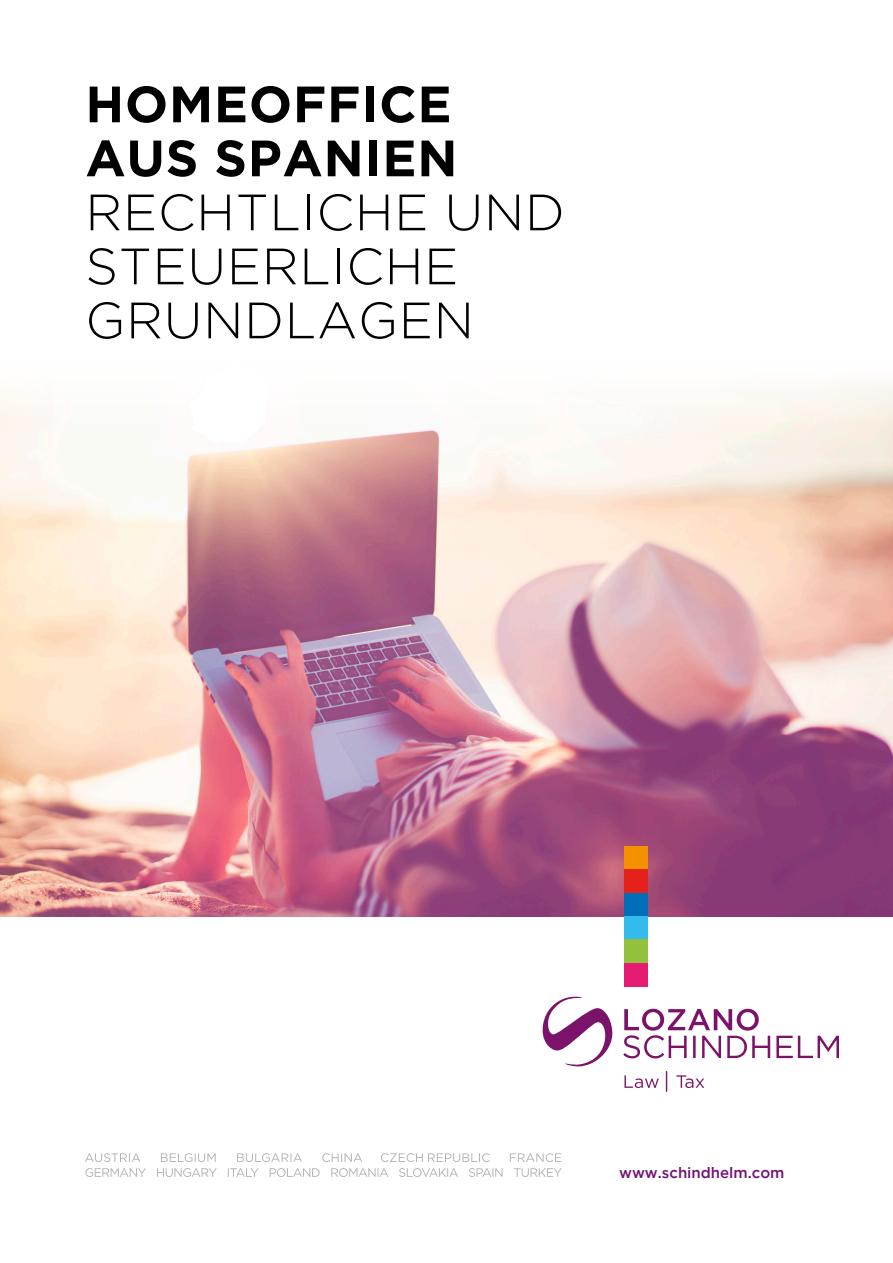
<style>
.page{position:relative;width:893px;height:1263px;background:#fff}
.page>*{position:absolute;margin:0;border:0;box-sizing:border-box;transform-origin:0 0}
.t1{font:300 51px/54px "Gotham";letter-spacing:.015em;color:#000}
.t2{font:700 51px "Gotham";letter-spacing:.015em;color:#000}
.t3{font:500 15px "Gotham";color:#721172}
</style>
<div class="page">
<img style="left:0;top:382px;width:893px;height:534px">
<svg style="left:542px;top:996px;width:71px;height:71px"></svg>
<svg style="left:623px;top:1009px;width:216px;height:49px"></svg>
<div style="left:624px;top:846px;width:24px;height:24px;background:#f39100"></div>
<div style="left:624px;top:870px;width:24px;height:23px;background:#e4221b"></div>
<div style="left:624px;top:893px;width:24px;height:23px;background:#006eb9"></div>
<div style="left:624px;top:916px;width:24px;height:24px;background:#34bbed"></div>
<div style="left:624px;top:940px;width:24px;height:23px;background:#94c13c"></div>
<div style="left:624px;top:963px;width:24px;height:23px;background:#e61c72"></div>
<svg style="left:624px;top:1071px;width:80px;height:21px"></svg>
<svg style="left:85px;top:1153px;width:476px;height:9px"></svg>
<svg style="left:85px;top:1168px;width:477px;height:9px"></svg>
<p class="t2" style="left:85px;top:75px;width:368px">HOMEOFFICE</p>
<p class="t2" style="left:85px;top:129px;width:374px">AUS SPANIEN</p>
<p class="t1" style="left:85px;top:185px;width:481px">RECHTLICHE UND<br>STEUERLICHE<br>GRUNDLAGEN</p>
<p class="t3" style="left:619px;top:1164px;width:167px">www.schindhelm.com</p>
</div>
